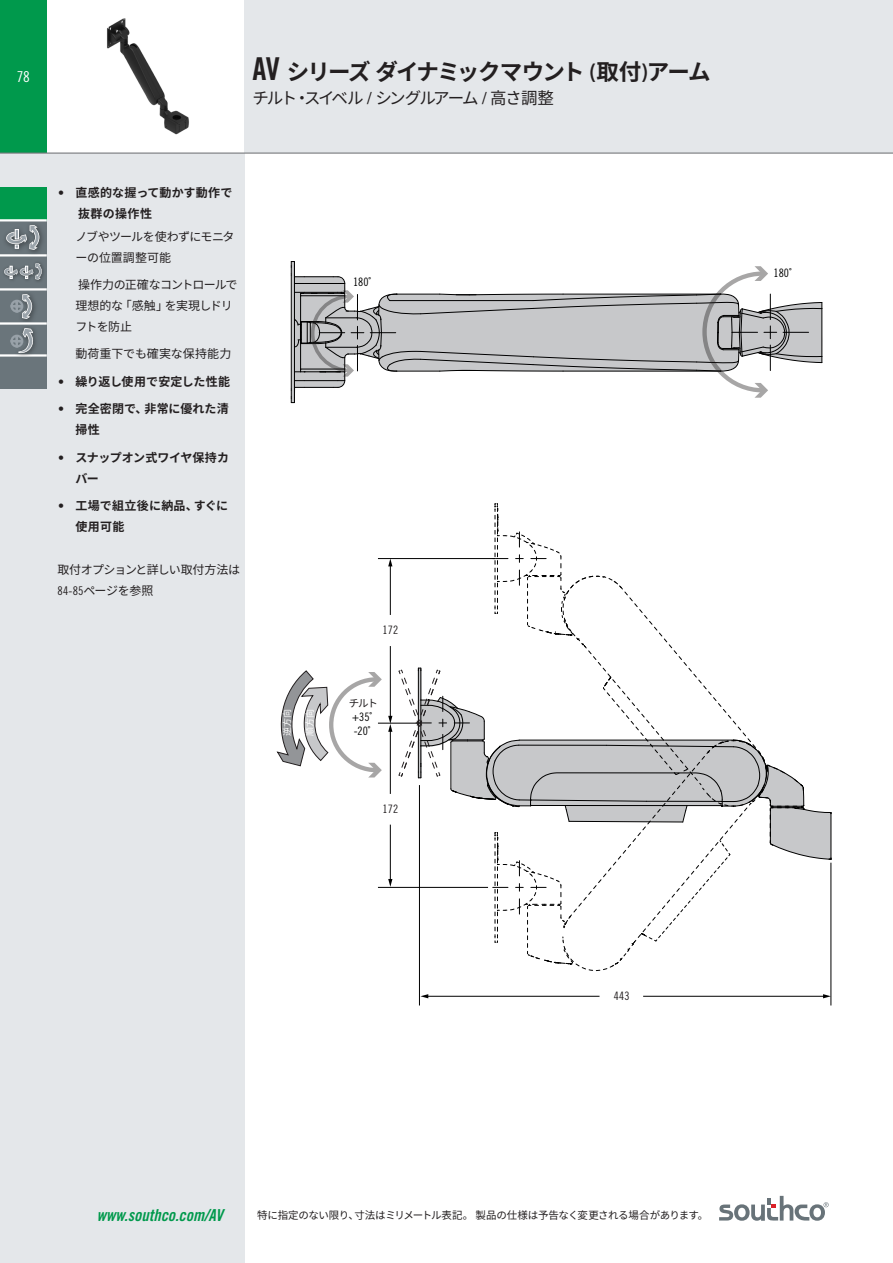
<style>
.page{position:relative;width:893px;height:1263px;background:#fff}
.page>*{position:absolute;margin:0;border:0;box-sizing:border-box;transform-origin:0 0}
.Headline_JA{font:700 22.5px "Noto Sans CJ Kjp";letter-spacing:-.075em;color:#231f20}
.Sub_title-KGr-11auto{font:16.5px "Noto Sans CJ Kjp";letter-spacing:-.125em;color:#231f20}
.t1{font:16.5px "Trade Gothic LT Std Bd Cn 20 Obl";color:#00994c}
.t2{font:15px "Trade Gothic LT Std Cn 18";color:#fff}
.t3{font:700 12px/21px "Noto Sans CJ Kjp";letter-spacing:.01em;color:#231f20}
.Sidebar_no_Bullet_le{font:12px/21px "Noto Sans CJ Kjp";letter-spacing:-.05em;color:#231f20}
.Sidebar_nobullet_lef{font:12px/21px "Noto Sans CJ Kjp";letter-spacing:-.035em;color:#231f20}
.Sidebar_no_Bullet_le-2{font:12px/21px "Noto Sans CJ Kjp";letter-spacing:-.02em;color:#231f20}
.t4{font:700 12px/21px "Noto Sans CJ Kjp";letter-spacing:.03em;color:#231f20}
.t5{font:700 12px/21px "Noto Sans CJ Kjp";letter-spacing:-.025em;color:#231f20}
.t6{font:700 12px "Noto Sans CJ Kjp";letter-spacing:-.02em;color:#231f20}
.Sidebar_no_Bullet_le-3{font:12px "Noto Sans CJ Kjp";color:#231f20}
.t7{font:11.55px/14px "Trade Gothic LT Std Cn 18";color:#000}
.t8{font:11.55px "Trade Gothic LT Std Cn 18";letter-spacing:.02em;color:#231f20}
.Sub_title-KGr-11auto-2{font:10.5px "Noto Sans CJ Kjp";letter-spacing:-.035em;color:#231f20}
.sub_heads_title_Hw3{font:9px "Noto Sans CJ Kjp";letter-spacing:.015em;color:#fff}
.s1{font-family:"Trade Gothic LT Std Bd Cn 20";font-weight:400;font-size:31.5px}
.s2{font-family:"Trade Gothic LT Std Bd Cn 20";font-weight:400}
.s3{font-family:"Trade Gothic LT Std Cn 18"}
</style>
<div class="page">
<div style="left:244px;top:0;width:649px;height:153px;background:#e4e7ea"></div>
<div style="left:0;top:153px;width:244px;height:1110px;background:#e4e7ea"></div>
<div style="left:0;top:0;width:47px;height:153px;background:#00994c"></div>
<div style="left:0;top:187px;width:47px;height:34px;background:#00994c"></div>
<hr style="left:0;top:153px;width:893px;height:1px;background:#787a7d">
<svg style="left:291px;top:261px;width:532px;height:142px"></svg>
<hr style="left:378px;top:558px;width:117px;height:1px;background:#000">
<hr style="left:378px;top:887px;width:110px;height:1px;background:#000">
<hr style="left:378px;top:723px;width:43px;height:1px;background:#000">
<hr style="left:390px;top:646px;width:1px;height:71px;background:#000">
<hr style="left:390px;top:565px;width:1px;height:50px;background:#000">
<svg style="left:388px;top:558px;width:4px;height:8px"></svg>
<hr style="left:427px;top:996px;width:172px;height:1px;background:#000">
<svg style="left:420px;top:994px;width:8px;height:4px"></svg>
<hr style="left:643px;top:996px;width:181px;height:1px;background:#000">
<svg style="left:823px;top:994px;width:7px;height:4px"></svg>
<hr style="left:390px;top:825px;width:1px;height:55px;background:#000">
<svg style="left:388px;top:879px;width:4px;height:8px"></svg>
<hr style="left:390px;top:730px;width:1px;height:64px;background:#000">
<svg style="left:388px;top:716px;width:4px;height:16px"></svg>
<hr style="left:419px;top:785px;width:1px;height:220px;background:#000">
<hr style="left:830px;top:863px;width:1px;height:142px;background:#000">
<svg style="left:398px;top:503px;width:434px;height:468px"></svg>
<svg style="left:276px;top:670px;width:106px;height:107px"></svg>
<svg style="left:719px;top:1196px;width:110px;height:25px"></svg>
<div style="left:0;top:221px;width:47px;height:168px;background:#6a757b"></div>
<hr style="left:0;top:254px;width:47px;height:2px;background:#fff">
<hr style="left:0;top:322px;width:47px;height:3px;background:#fff">
<hr style="left:0;top:354px;width:47px;height:3px;background:#fff">
<hr style="left:0;top:219px;width:47px;height:2px;background:#fff">
<hr style="left:0;top:288px;width:47px;height:3px;background:#fff">
<img style="left:42px;top:266px;width:2px;height:12px">
<svg style="left:4px;top:262px;width:38px;height:20px"></svg>
<img style="left:32px;top:227px;width:11px;height:26px">
<svg style="left:5px;top:225px;width:34px;height:25px"></svg>
<img style="left:22px;top:297px;width:14px;height:24px">
<svg style="left:10px;top:294px;width:22px;height:25px"></svg>
<svg style="left:10px;top:328px;width:24px;height:25px"></svg>
<img style="left:107px;top:18px;width:82px;height:117px">
<h3 class="t2" style="left:17px;top:67px;width:15px">78</h3>
<p class="Headline_JA" style="left:252px;top:59px;width:460px"><span class="s1">AV</span> シリーズダイナミックマウント <span class="s2">(</span>取付<span class="s2">)</span>アーム</p>
<p class="Sub_title-KGr-11auto" style="left:252px;top:89px;width:303px">チルト・スイベル <span class="s3">/</span> シングルアーム <span class="s3">/</span> 高さ調整</p>
<p class="t4" style="left:78px;top:182px;width:156px;text-indent:-20px"><span class="s2">•</span> 直感的な握って動かす動作で抜群の操作性</p>
<p class="Sidebar_no_Bullet_le-2" style="left:75px;top:226px;width:161px">ノブやツールを使わずにモニターの位置調整可能</p>
<p class="Sidebar_no_Bullet_le" style="left:75px;top:274px;width:164px">操作力の正確なコントロールで理想的な「感触」を実現しドリフトを防止</p>
<p class="Sidebar_no_Bullet_le-3" style="left:75px;top:347px;width:157px">動荷重下でも確実な保持能力</p>
<p class="t6" style="left:58px;top:375px;width:173px"><span class="s2">•</span> 繰り返し使用で安定した性能</p>
<p class="t3" style="left:75px;top:399px;width:155px;text-indent:-17px"><span class="s2">•</span> 完全密閉で、非常に優れた清掃性</p>
<p class="t5" style="left:75px;top:447px;width:155px;text-indent:-17px"><span class="s2">•</span> スナップオン式ワイヤ保持カバー</p>
<p class="t3" style="left:75px;top:495px;width:154px;text-indent:-17px"><span class="s2">•</span> 工場で組立後に納品、すぐに使用可能</p>
<p class="Sidebar_nobullet_lef" style="left:57px;top:560px;width:184px">取付オプションと詳しい取付方法は<br><span class="s3">84-85</span>ページを参照</p>
<p class="t7" style="left:353px;top:274px;width:20px">180˚</p>
<p class="sub_heads_title_Hw3" style="left:282px;top:736px;width:29px;rotate:-90deg">逆方向</p>
<p class="sub_heads_title_Hw3" style="left:305px;top:736px;width:29px;rotate:-90deg">順方向</p>
<p class="t8" style="left:382px;top:623px;width:17px">172</p>
<p class="Sub_title-KGr-11auto-2" style="left:349px;top:697px;width:31px">チルト</p>
<p class="t7" style="left:352px;top:709px;width:21px">+35˚ -20˚</p>
<p class="t8" style="left:382px;top:802px;width:17px">172</p>
<p class="t7" style="left:774px;top:266px;width:20px">180˚</p>
<p class="t8" style="left:614px;top:989px;width:17px">443</p>
<h2 class="t1" style="left:97px;top:1205px;width:127px">www.southco.com/AV</h2>
<p class="Sub_title-KGr-11auto-2" style="left:257px;top:1209px;width:452px">特に指定のない限り、寸法はミリメートル表記。製品の仕様は予告なく変更される場合があります。</p>
</div>
